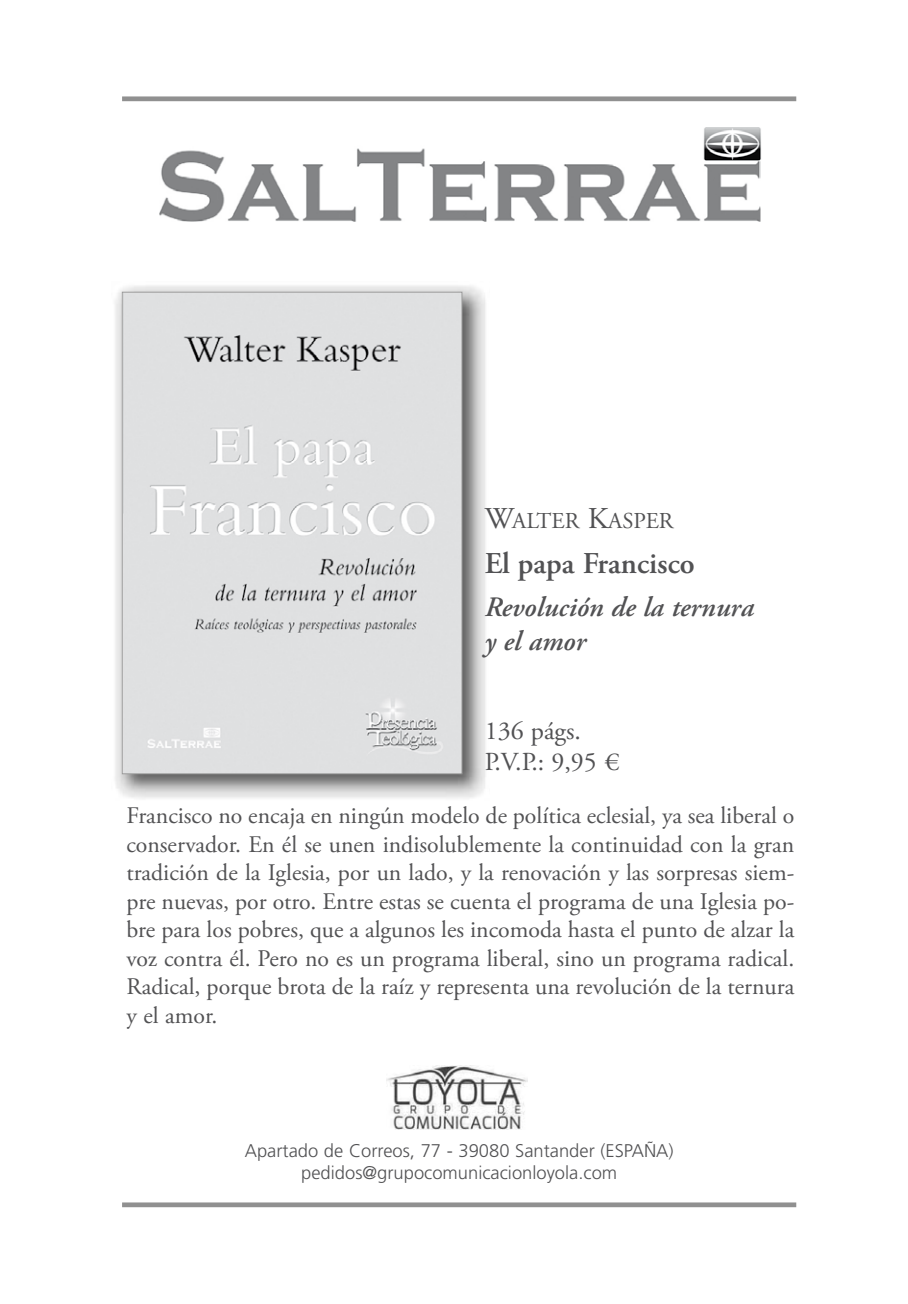
<style>
.page{position:relative;width:908px;height:1304px;background:#fff}
.page>*{position:absolute;margin:0;border:0;box-sizing:border-box;transform-origin:0 0}
.t1{font:600 30.2px "Adobe Garamond Pro";color:#525254}
.t2{font:italic 600 28px/33.6px "Adobe Garamond Pro";color:#525254}
.t3{font:26px/31.2px "Adobe Garamond Pro";color:#525254}
.t4{font:23.8px/28.6px "Adobe Garamond Pro";color:#525254;text-align:justify}
.t5{font:22.6px "Adobe Garamond Pro";color:#525254}
.t6{font:300 18.4px/22px "Frutiger";color:#525254;text-align:center}
.s1{font-size:30.2px}
</style>
<div class="page">
<img style="left:115px;top:285px;width:371px;height:514px">
<img style="left:124px;top:294px;width:336px;height:478px">
<img style="left:159px;top:148px;width:601px;height:74px">
<div style="left:122px;top:96px;width:673px;height:5px;background:#909090"></div>
<div style="left:122px;top:1202px;width:673px;height:5px;background:#909090"></div>
<img style="left:386px;top:1065px;width:141px;height:65px">
<svg style="left:705px;top:127px;width:55px;height:1px"></svg>
<img style="left:700px;top:128px;width:61px;height:32px">
<p class="t5" style="left:484px;top:507px;width:190px"><span class="s1">W</span>ALTER <span class="s1">K</span>ASPER</p>
<p class="t1" style="left:484px;top:546px;width:211px">El papa Francisco</p>
<p class="t2" style="left:484px;top:592px;width:270px">Revolución de la ternura y el amor</p>
<p class="t3" style="left:484px;top:716px;width:134px">136 págs.<br>P.V.P.: 9,95 €</p>
<p class="t4" style="left:126px;top:802px;width:669px">Francisco no encaja en ningún modelo de política eclesial, ya sea liberal o conservador. En él se unen indisolublemente la continuidad con la gran tradición de la Iglesia, por un lado, y la renovación y las sorpresas siem&shy;pre nuevas, por otro. Entre estas se cuenta el programa de una Iglesia po&shy;bre para los pobres, que a algunos les incomoda hasta el punto de alzar la voz contra él. Pero no es un programa liberal, sino un programa radical.<br>Radical, porque brota de la raíz y representa una revolución de la ternura y el amor.</p>
<p class="t6" style="left:245px;top:1139px;width:430px">Apartado de Correos, 77 - 39080 Santander (ESPAÑA) pedidos@grupocomunicacionloyola.com</p>
</div>
